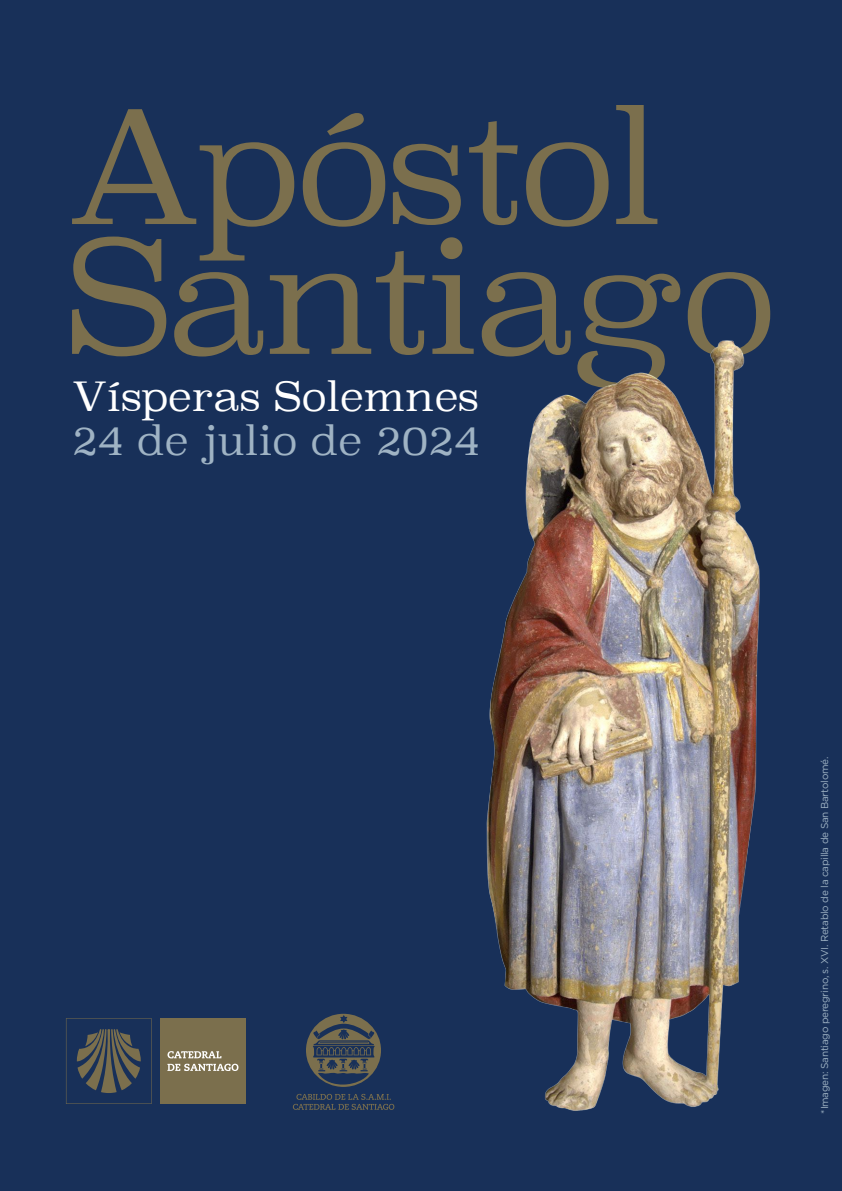
<style>
.page{position:relative;width:842px;height:1191px;background:#183059}
.page>*{position:absolute;margin:0;border:0;box-sizing:border-box;transform-origin:0 0}
.t1{font:300 154.6px/129.8px "Superclarendon";letter-spacing:-.025em;color:#7b6f4d}
.t2{font:300 40.2px "Superclarendon";color:#fff}
.t3{font:300 40.2px "Superclarendon";color:#9fb3c4}
.t4{font:10px "Gotham";letter-spacing:-.025em;color:#9fb3c4}
</style>
<div class="page">
<img style="left:486px;top:340px;width:274px;height:771px">
<svg style="left:306px;top:1013px;width:75px;height:74px"></svg>
<svg style="left:293px;top:1093px;width:101px;height:16px"></svg>
<svg style="left:66px;top:1018px;width:86px;height:86px"></svg>
<div style="left:160px;top:1018px;width:86px;height:86px;background:#7b6f4d"></div>
<svg style="left:167px;top:1051px;width:71px;height:20px"></svg>
<h1 class="t1" style="left:66px;top:116px;width:711px">Apóstol<br>Santiago</h1>
<h2 class="t2" style="left:72px;top:370px;width:409px">Vísperas Solemnes</h2>
<h2 class="t3" style="left:72px;top:414px;width:409px">24 de julio de 2024</h2>
<p class="t4" style="left:818px;top:1113px;width:358px;rotate:-90deg">*Imagen: Santiago peregrino, s. XVI. Retablo de la capilla de San Bartolomé.</p>
</div>
